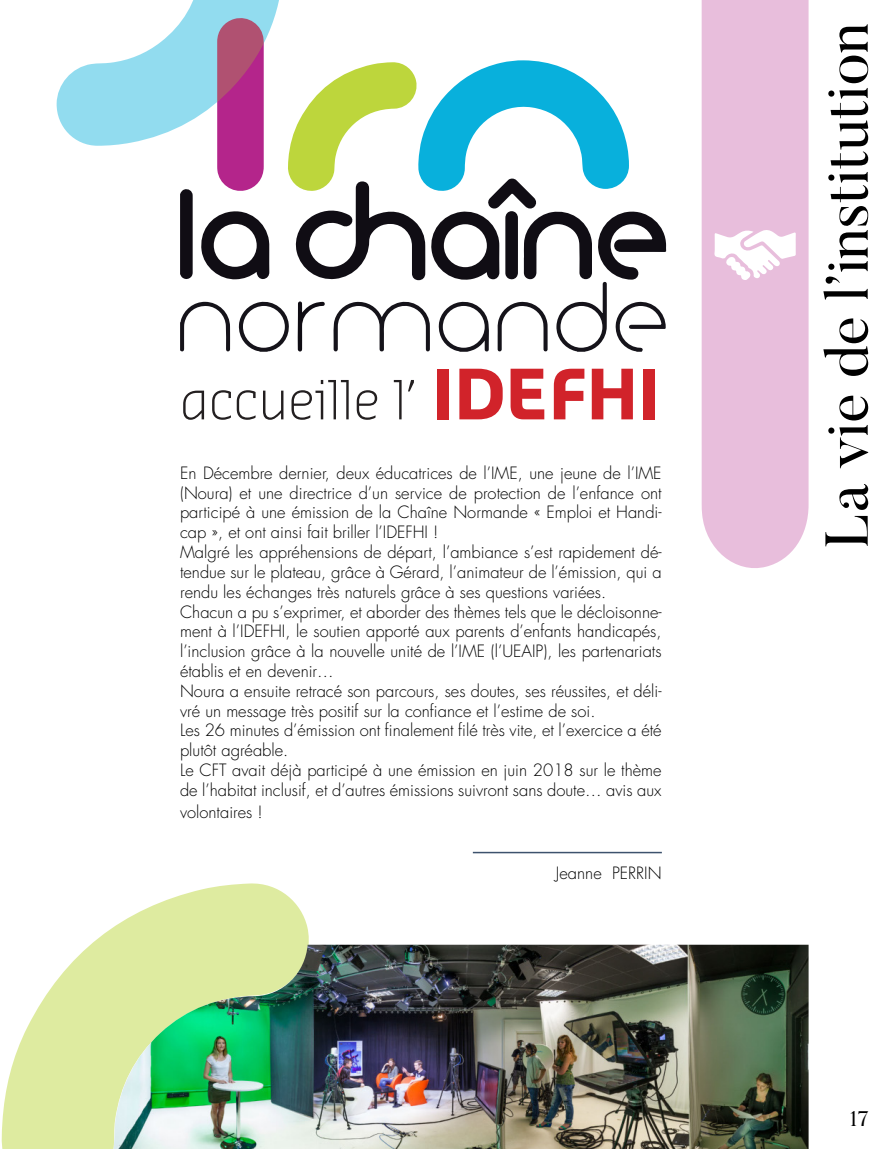
<style>
.page{position:relative;width:893px;height:1149px;background:#fff}
.page>*{position:absolute;margin:0;border:0;box-sizing:border-box;transform-origin:0 0}
.t1{font:60px "Butler";color:#000}
.t2{font:300 52.5px "Sansa Std";color:#231f20}
.t3{font:21px "Butler";color:#000}
.t4{font:300 16.5px/19.8px "Futura LT";color:#000;text-align:justify}
.s1{font-weight:700;font-size:67.5px;color:#d1232a}
</style>
<div class="page">
<svg style="left:1px;top:883px;width:308px;height:265px;fill:#deeba0"></svg>
<img style="left:113px;top:944px;width:696px;height:204px">
<hr style="left:473px;top:851px;width:189px;height:2px;background:#3d526d">
<div style="left:702px;top:0;width:107px;height:568px;background:#e8bedc"></div>
<svg style="left:56px;top:0;width:610px;height:352px"></svg>
<svg style="left:714px;top:229px;width:82px;height:51px"></svg>
<p class="t2" style="left:180px;top:365px;width:482px">accueille l’ <span class="s1">IDEFHI</span></p>
<p class="t4" style="left:180px;top:463px;width:483px">En Décembre dernier, deux éducatrices de l’IME, une jeune de l’IME (Noura) et une directrice d’un service de protection de l’enfance ont participé à une émission de la Chaîne Normande « Emploi et Handi&shy;cap », et ont ainsi fait briller l’IDEFHI !</p>
<p class="t4" style="left:180px;top:542px;width:483px">Malgré les appréhensions de départ, l’ambiance s’est rapidement dé&shy;tendue sur le plateau, grâce à Gérard, l’animateur de l’émission, qui a rendu les échanges très naturels grâce à ses questions variées.</p>
<p class="t4" style="left:180px;top:602px;width:483px">Chacun a pu s’exprimer, et aborder des thèmes tels que le décloisonne&shy;ment à l’IDEFHI, le soutien apporté aux parents d’enfants handicapés, l’inclusion grâce à la nouvelle unité de l’IME (l’UEAIP), les partenariats établis et en devenir…</p>
<p class="t4" style="left:180px;top:681px;width:483px">Noura a ensuite retracé son parcours, ses doutes, ses réussites, et déli&shy;vré un message très positif sur la confiance et l’estime de soi.</p>
<p class="t4" style="left:180px;top:720px;width:483px">Les 26 minutes d’émission ont finalement filé très vite, et l’exercice a été plutôt agréable.</p>
<p class="t4" style="left:180px;top:760px;width:483px">Le CFT avait déjà participé à une émission en juin 2018 sur le thème de l’habitat inclusif, et d’autres émissions suivront sans doute… avis aux</p>
<p class="t4" style="left:180px;top:801px;width:84px">volontaires !</p>
<p class="t4" style="left:556px;top:863px;width:107px">Jeanne PERRIN</p>
<p class="t1" style="left:809px;top:549px;width:527px;rotate:-90deg">La vie de l’institution</p>
<p class="t3" style="left:849px;top:1104px;width:21px">17</p>
</div>
